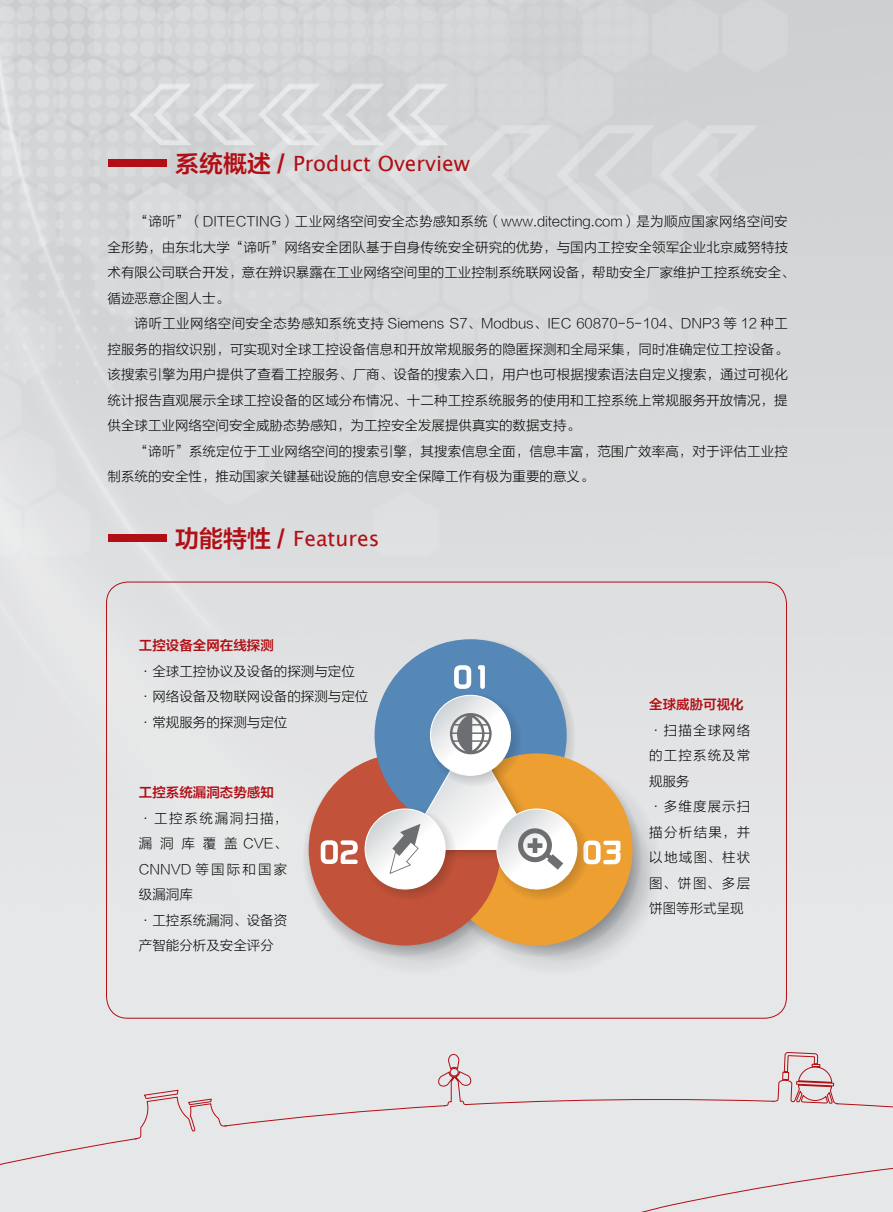
<style>
.page{position:relative;width:893px;height:1212px;background:#fff}
.page>*{position:absolute;margin:0;border:0;box-sizing:border-box;transform-origin:0 0}
.小标题{font:24px "FZLTZCHK GBK1 0";color:#b10f15}
.t1{font:21px "Lucida Sans Unicode";color:#b10f15}
.正文{font:13.5px/25.5px "FZLTKHK GBK1 0";color:#000;text-align:justify}
.正文-2{font:13.5px "FZLTZCHK GBK1 0";color:#b10f15}
</style>
<div class="page">
<img style="left:0;top:0;width:893px;height:1022px">
<div style="left:108px;top:160px;width:59px;height:7px;background:#b10f15"></div>
<div style="left:108px;top:534px;width:59px;height:7px;background:#b10f15"></div>
<div style="left:448px;top:760px;width:214px;height:214px;background:#dedfe0;border-radius:107px"></div>
<div style="left:477px;top:786px;width:175px;height:175px;background:#cecfd1;border-radius:88px"></div>
<svg style="left:441px;top:756px;width:200px;height:201px"></svg>
<svg style="left:309px;top:760px;width:214px;height:214px;background:#dadbdc"></svg>
<svg style="left:302px;top:756px;width:201px;height:201px"></svg>
<svg style="left:309px;top:639px;width:324px;height:306px;background:#c4afa2"></svg>
<div style="left:0;top:1022px;width:893px;height:190px;background:#e6e7e8"></div>
<p class="小标题" style="left:175px;top:150px;width:111px">系统概述 /</p>
<p class="t1" style="left:293px;top:147px;width:178px">Product Overview</p>
<p class="正文" style="left:108px;top:209px;width:689px;text-align:left;text-indent:27px">“谛听”（DITECTING）工业网络空间安全态势感知系统（www.ditecting.com）是为顺应国家网络空间安全形势，由东北大学“谛听”网络安全团队基于自身传统安全研究的优势，与国内工控安全领军企业北京威努特技术有限公司联合开发，意在辨识暴露在工业网络空间里的工业控制系统联网设备，帮助安全厂家维护工控系统安全、循迹恶意企图人士。</p>
<p class="正文" style="left:108px;top:311px;width:682px;text-indent:27px">谛听工业网络空间安全态势感知系统支持 Siemens S7、Modbus、IEC 60870-5-104、DNP3 等 12 种工控服务的指纹识别，可实现对全球工控设备信息和开放常规服务的隐匿探测和全局采集，同时准确定位工控设备。该搜索引擎为用户提供了查看工控服务、厂商、设备的搜索入口，用户也可根据搜索语法自定义搜索，通过可视化统计报告直观展示全球工控设备的区域分布情况、十二种工控系统服务的使用和工控系统上常规服务开放情况，提供全球工业网络空间安全威胁态势感知，为工控安全发展提供真实的数据支持。</p>
<p class="正文" style="left:108px;top:439px;width:682px;text-indent:27px">“谛听”系统定位于工业网络空间的搜索引擎，其搜索信息全面，信息丰富，范围广效率高，对于评估工业控制系统的安全性，推动国家关键基础设施的信息安全保障工作有极为重要的意义。</p>
<p class="小标题" style="left:175px;top:525px;width:111px">功能特性 /</p>
<p class="t1" style="left:293px;top:521px;width:88px">Features</p>
<p class="正文-2" style="left:139px;top:638px;width:136px">工控设备全网在线探测</p>
<p class="正文" style="left:139px;top:659px;width:217px">·全球工控协议及设备的探测与定位</p>
<p class="正文" style="left:139px;top:684px;width:231px">·网络设备及物联网设备的探测与定位</p>
<p class="正文" style="left:139px;top:710px;width:150px">·常规服务的探测与定位</p>
<p class="正文-2" style="left:139px;top:785px;width:136px">工控系统漏洞态势感知</p>
<p class="正文" style="left:139px;top:805px;width:150px">·工控系统漏洞扫描，漏洞库覆盖CVE、CNNVD 等国际和国家级漏洞库</p>
<p class="正文" style="left:139px;top:907px;width:150px">·工控系统漏洞、设备资产智能分析及安全评分</p>
<p class="正文-2" style="left:649px;top:697px;width:96px">全球威胁可视化</p>
<p class="正文" style="left:649px;top:717px;width:103px">·扫描全球网络的工控系统及常规服务</p>
<p class="正文" style="left:649px;top:794px;width:103px">·多维度展示扫描分析结果，并以地域图、柱状图、饼图、多层饼图等形式呈现</p>
</div>
